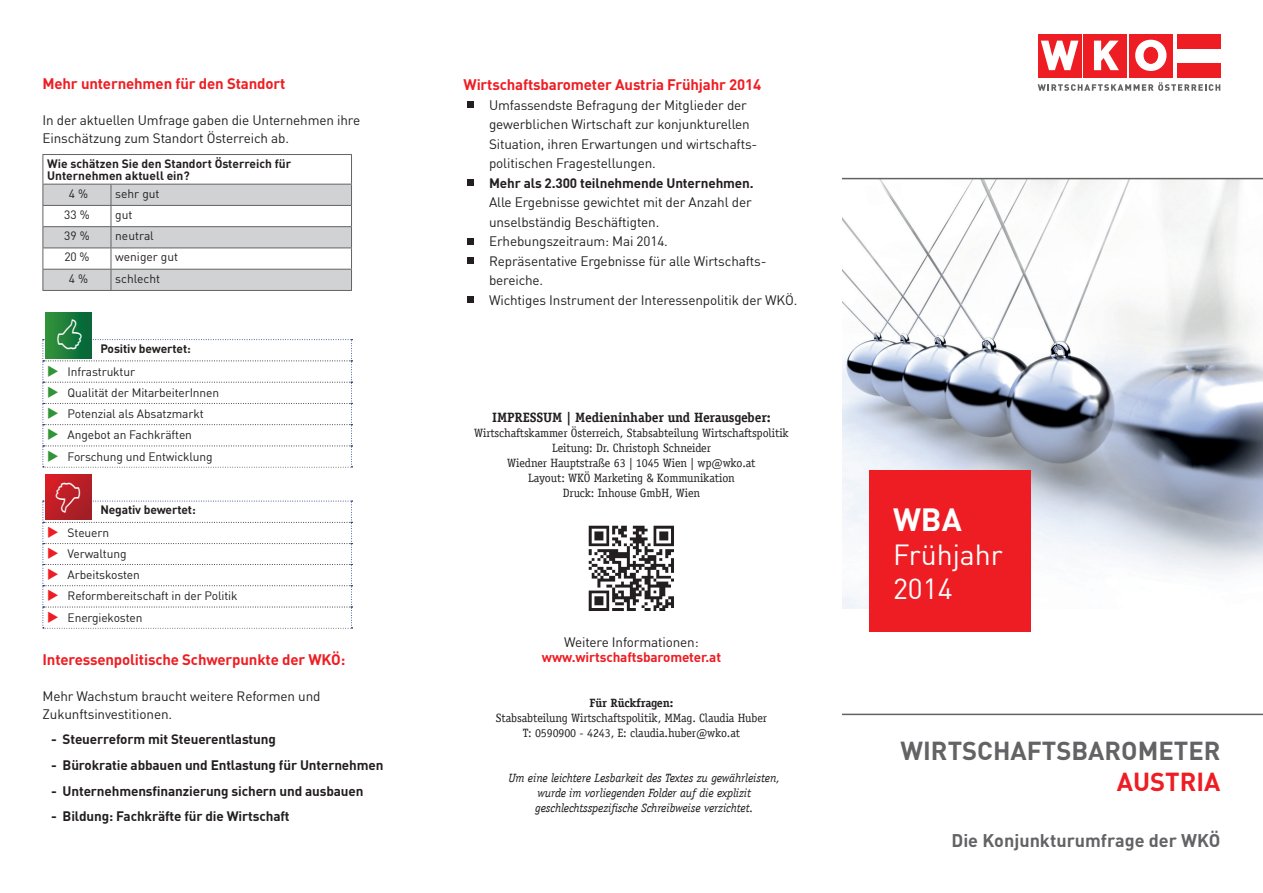
<style>
.page{position:relative;width:1263px;height:893px;background:#fff}
.page>*{position:absolute;margin:0;border:0;box-sizing:border-box;transform-origin:0 0}
.t1{font:700 31.5px "DIN";color:#fff}
.t2{font:28.5px/34.2px "DIN";color:#fff}
.t3{font:700 25.5px "DIN";color:#636366}
.t4{font:700 25.5px "DIN";color:#ee1d23}
.t5{font:700 18px "DIN";color:#636366}
.t6{font:700 15px "DIN";letter-spacing:-.01em;color:#ee1d23}
.t7{font:13.5px/19.5px "DIN";letter-spacing:-.01em;color:#231f20}
.t8{font:700 13.5px "DIN";letter-spacing:-.01em;color:#231f20}
.t9{font:700 13.5px "Officina Serif";letter-spacing:-.01em;color:#231f20}
.t10{font:700 13.5px "DIN";letter-spacing:-.01em;color:#ee1d23}
.t11{font:12px/15px "Officina Serif";letter-spacing:-.01em;color:#231f20;text-align:center}
.t12{font:12px "DIN";letter-spacing:-.01em;color:#231f20}
.t13{font:italic 12px/15px "Officina Serif";letter-spacing:-.01em;color:#231f20;text-align:center}
.t14{font:700 12px/12px "DIN";color:#231f20}
.t15{font:700 12px "Officina Serif";letter-spacing:-.01em;color:#231f20}
.s1{color:#319439}
.s2{color:#ee1d23}
</style>
<div class="page">
<img style="left:842px;top:179px;width:421px;height:430px">
<hr style="left:842px;top:178px;width:421px;height:1px;background:#636366">
<div style="left:1129px;top:34px;width:43px;height:43px;background:#ee1d23"></div>
<div style="left:1083px;top:34px;width:44px;height:43px;background:#ee1d23"></div>
<svg style="left:1037px;top:82px;width:183px;height:9px"></svg>
<svg style="left:1094px;top:41px;width:25px;height:29px"></svg>
<div style="left:1038px;top:34px;width:43px;height:43px;background:#ee1d23"></div>
<svg style="left:1041px;top:41px;width:37px;height:29px"></svg>
<div style="left:1177px;top:34px;width:43px;height:15px;background:#ee1d23"></div>
<div style="left:1177px;top:63px;width:43px;height:14px;background:#ee1d23"></div>
<svg style="left:1135px;top:40px;width:31px;height:31px"></svg>
<div style="left:1144px;top:47px;width:14px;height:16px;background:#ee1d23;border-radius:50%"></div>
<div style="left:1144px;top:47px;width:14px;height:17px;border:1px solid #ee1d23;border-radius:50%"></div>
<hr style="left:842px;top:714px;width:421px;height:1px;background:#636366">
<div style="left:870px;top:470px;width:161px;height:161px;background:#ee1d23"></div>
<div style="left:468px;top:101px;width:6px;height:7px;background:#231f20"></div>
<div style="left:468px;top:179px;width:6px;height:7px;background:#231f20"></div>
<svg style="left:468px;top:238px;width:6px;height:6px"></svg>
<div style="left:468px;top:257px;width:6px;height:7px;background:#231f20"></div>
<div style="left:468px;top:296px;width:6px;height:7px;background:#231f20"></div>
<img style="left:588px;top:525px;width:86px;height:86px">
<hr style="left:43px;top:290px;width:68px;height:1px;background:#636366">
<hr style="left:111px;top:290px;width:241px;height:1px;background:#636366">
<hr style="left:43px;top:154px;width:68px;height:1px;background:#636366">
<hr style="left:111px;top:154px;width:241px;height:1px;background:#636366">
<svg style="left:43px;top:155px;width:309px;height:135px"></svg>
<hr style="left:43px;top:205px;width:68px;height:1px;background:#636366">
<hr style="left:111px;top:205px;width:241px;height:1px;background:#636366">
<div style="left:45px;top:313px;width:47px;height:45px;background:linear-gradient(to right,#35953a,#016339)"></div>
<svg style="left:43px;top:319px;width:309px;height:149px"></svg>
<svg style="left:43px;top:474px;width:309px;height:155px"></svg>
<p class="t6" style="left:43px;top:74px;width:244px">Mehr unternehmen für den Standort</p>
<p class="t7" style="left:43px;top:111px;width:319px;line-height:18px">In der aktuellen Umfrage gaben die Unternehmen ihre<br>Einschätzung zum Standort Österreich ab.</p>
<p class="t14" style="left:47px;top:157px;width:246px">Wie schätzen Sie den Standort Österreich für<br>Unternehmen aktuell ein?</p>
<p class="t12" style="left:69px;top:186px;width:21px">4 %</p>
<p class="t12" style="left:115px;top:186px;width:46px">sehr gut</p>
<p class="t12" style="left:64px;top:207px;width:27px">33 %</p>
<p class="t12" style="left:115px;top:207px;width:19px">gut</p>
<p class="t12" style="left:64px;top:228px;width:27px">39 %</p>
<p class="t12" style="left:115px;top:228px;width:40px">neutral</p>
<p class="t12" style="left:65px;top:249px;width:26px">20 %</p>
<p class="t12" style="left:115px;top:249px;width:64px">weniger gut</p>
<p class="t12" style="left:69px;top:271px;width:21px">4 %</p>
<p class="t12" style="left:115px;top:271px;width:46px">schlecht</p>
<p class="t14" style="left:100px;top:342px;width:92px">Positiv bewertet:</p>
<p class="t12" style="left:47px;top:364px;width:89px"><span class="s1">◆</span> Infrastruktur</p>
<p class="t12" style="left:47px;top:385px;width:174px"><span class="s1">◆</span> Qualität der MitarbeiterInnen</p>
<p class="t12" style="left:47px;top:406px;width:158px"><span class="s1">◆</span> Potenzial als Absatzmarkt</p>
<p class="t12" style="left:47px;top:427px;width:146px"><span class="s1">◆</span> Angebot an Fachkräften</p>
<p class="t12" style="left:47px;top:449px;width:167px"><span class="s1">◆</span> Forschung und Entwicklung</p>
<p class="t14" style="left:100px;top:504px;width:97px">Negativ bewertet:</p>
<p class="t12" style="left:47px;top:525px;width:63px"><span class="s2">◆</span> Steuern</p>
<p class="t12" style="left:47px;top:546px;width:81px"><span class="s2">◆</span> Verwaltung</p>
<p class="t12" style="left:47px;top:567px;width:94px"><span class="s2">◆</span> Arbeitskosten</p>
<p class="t12" style="left:47px;top:589px;width:192px"><span class="s2">◆</span> Reformbereitschaft in der Politik</p>
<p class="t12" style="left:47px;top:610px;width:97px"><span class="s2">◆</span> Energiekosten</p>
<p class="t6" style="left:43px;top:650px;width:304px">Interessenpolitische Schwerpunkte der WKÖ:</p>
<p class="t7" style="left:43px;top:687px;width:279px;line-height:18px">Mehr Wachstum braucht weitere Reformen und<br>Zukunftsinvestitionen.</p>
<p class="t8" style="left:51px;top:731px;width:226px">- Steuerreform mit Steuerentlastung</p>
<p class="t8" style="left:51px;top:756px;width:334px">- Bürokratie abbauen und Entlastung für Unternehmen</p>
<p class="t8" style="left:51px;top:782px;width:314px">- Unternehmensfinanzierung sichern und ausbauen</p>
<p class="t8" style="left:51px;top:807px;width:240px">- Bildung: Fachkräfte für die Wirtschaft</p>
<p class="t6" style="left:463px;top:75px;width:299px">Wirtschaftsbarometer Austria Frühjahr 2014</p>
<p class="t7" style="left:489px;top:95px;width:270px">Umfassendste Befragung der Mitglieder der gewerblichen Wirtschaft zur konjunkturellen Situation, ihren Erwartungen und wirtschafts&shy;politischen Fragestellungen.</p>
<p class="t8" style="left:489px;top:174px;width:266px">Mehr als 2.300 teilnehmende Unternehmen.</p>
<p class="t7" style="left:489px;top:193px;width:310px">Alle Ergebnisse gewichtet mit der Anzahl der unselbständig Beschäftigten.<br>Erhebungszeitraum: Mai 2014.<br>Repräsentative Ergebnisse für alle Wirtschafts&shy;bereiche.<br>Wichtiges Instrument der Interessenpolitik der WKÖ.</p>
<p class="t9" style="left:492px;top:409px;width:280px">IMPRESSUM | Medieninhaber und Herausgeber:</p>
<p class="t11" style="left:474px;top:425px;width:316px">Wirtschaftskammer Österreich, Stabsabteilung Wirtschaftspolitik Leitung: Dr. Christoph Schneider<br>Wiedner Hauptstraße 63 | 1045 Wien | wp@wko.at<br>Layout: WKÖ Marketing &amp; Kommunikation<br>Druck: Inhouse GmbH, Wien</p>
<p class="t7" style="left:564px;top:632px;width:136px">Weitere Informationen:</p>
<p class="t10" style="left:542px;top:648px;width:181px">www.wirtschaftsbarometer.at</p>
<p class="t15" style="left:590px;top:695px;width:85px">Für Rückfragen:</p>
<p class="t11" style="left:496px;top:710px;width:273px">Stabsabteilung Wirtschaftspolitik, MMag. Claudia Huber<br>T: 0590900 - 4243, E: claudia.huber@wko.at</p>
<p class="t13" style="left:508px;top:770px;width:273px">Um eine leichtere Lesbarkeit des Textes zu gewährleisten, wurde im vorliegenden Folder auf die explizit geschlechtsspezifische Schreibweise verzichtet.</p>
<h1 class="t1" style="left:893px;top:499px;width:70px">WBA</h1>
<h2 class="t2" style="left:893px;top:537px;width:111px">Frühjahr<br>2014</h2>
<h3 class="t3" style="left:900px;top:734px;width:321px">Wi rtschaftsbarometer</h3>
<h3 class="t4" style="left:1117px;top:765px;width:17px">Aus</h3>
<h3 class="t4" style="left:1165px;top:765px;width:57px">tria</h3>
<h3 class="t5" style="left:951px;top:829px;width:270px">Die Konjunkturumfrage der WKÖ</h3>
</div>
